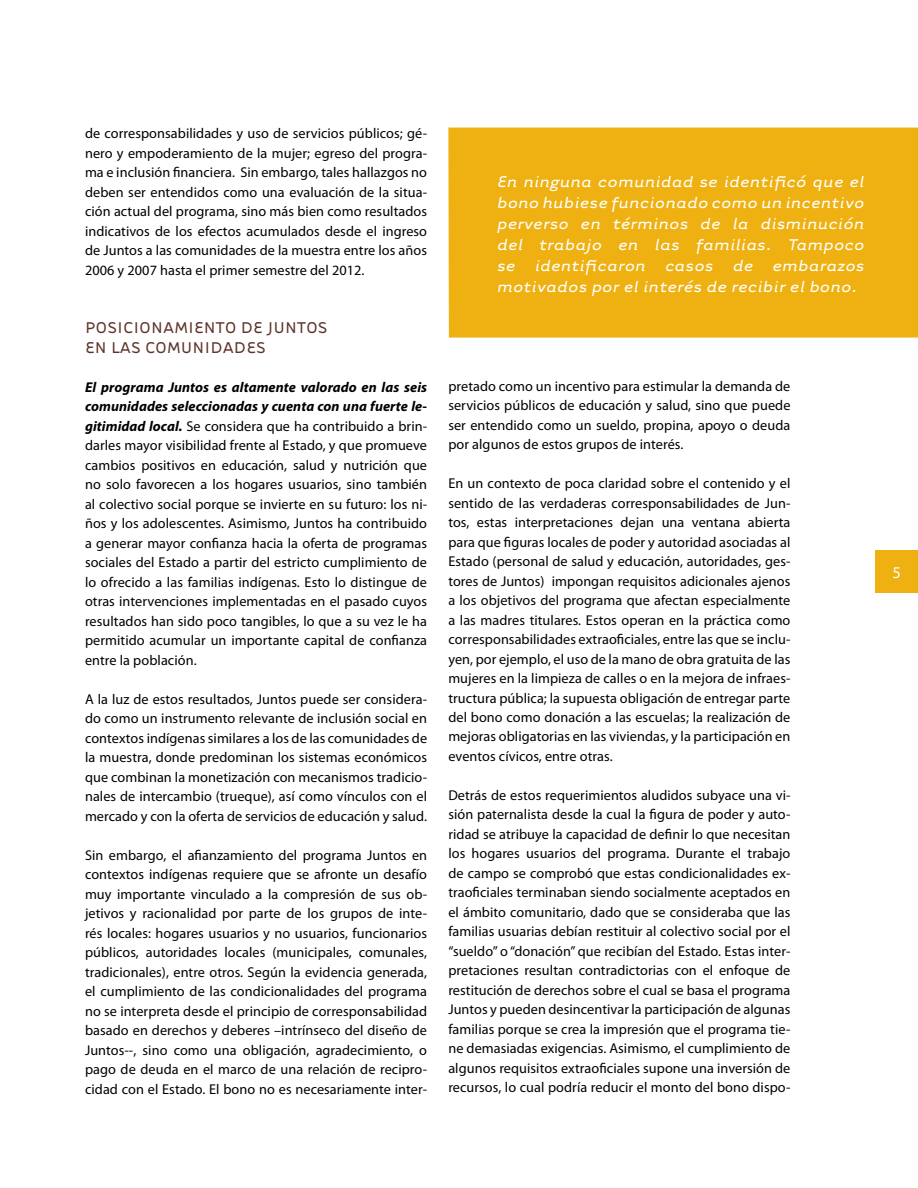
<style>
.page{position:relative;width:918px;height:1188px;background:#fff}
.page>*{position:absolute;margin:0;border:0;box-sizing:border-box;transform-origin:0 0}
.t1{font:italic 18px/21px "Tarzana Wide";letter-spacing:.005em;color:#fff;text-align:justify}
.t2{font:18px "Tarzana Wide";color:#5f362b}
.t3{font:16.5px "Myriad Pro";color:#fff}
.t4{font:14.25px/19.5px "Myriad Pro";letter-spacing:.005em;color:#000;text-align:justify}
.s1{font-weight:700;font-style:italic}
</style>
<div class="page">
<div style="left:875px;top:551px;width:43px;height:42px;background:#eeb111"></div>
<div style="left:448px;top:128px;width:470px;height:210px;background:#eeb111"></div>
<p class="t4" style="left:85px;top:123px;width:344px">de corresponsabilidades y uso de servicios públicos; gé&shy;nero y empoderamiento de la mujer; egreso del progra&shy;ma e inclusión financiera. Sin embargo, tales hallazgos no deben ser entendidos como una evaluación de la situa&shy;ción actual del programa, sino más bien como resultados indicativos de los efectos acumulados desde el ingreso de Juntos a las comunidades de la muestra entre los años 2006 y 2007 hasta el primer semestre del 2012.</p>
<p class="t2" style="left:85px;top:316px;width:22px">POSICIONAMIENTO</p>
<p class="t2" style="left:241px;top:316px;width:44px">DE JUNTOS</p>
<p class="t2" style="left:85px;top:336px;width:36px">EN LAS</p>
<p class="t2" style="left:145px;top:336px;width:12px">COMUNIDADES</p>
<p class="t4" style="left:85px;top:377px;width:344px"><span class="s1">El programa Juntos es altamente valorado en las seis comunidades seleccionadas y cuenta con una fuerte le&shy;gitimidad local.</span> Se considera que ha contribuido a brin&shy;darles mayor visibilidad frente al Estado, y que promueve cambios positivos en educación, salud y nutrición que no solo favorecen a los hogares usuarios, sino también al colectivo social porque se invierte en su futuro: los ni&shy;ños y los adolescentes. Asimismo, Juntos ha contribuido a generar mayor confianza hacia la oferta de programas sociales del Estado a partir del estricto cumplimiento de lo ofrecido a las familias indígenas. Esto lo distingue de otras intervenciones implementadas en el pasado cuyos resultados han sido poco tangibles, lo que a su vez le ha permitido acumular un importante capital de confianza entre la población.</p>
<p class="t4" style="left:85px;top:689px;width:344px">A la luz de estos resultados, Juntos puede ser considera&shy;do como un instrumento relevante de inclusión social en contextos indígenas similares a los de las comunidades de la muestra, donde predominan los sistemas económicos que combinan la monetización con mecanismos tradicio&shy;nales de intercambio (trueque), así como vínculos con el mercado y con la oferta de servicios de educación y salud.</p>
<p class="t4" style="left:85px;top:845px;width:344px">Sin embargo, el afianzamiento del programa Juntos en contextos indígenas requiere que se afronte un desafío muy importante vinculado a la compresión de sus ob&shy;jetivos y racionalidad por parte de los grupos de inte&shy;rés locales: hogares usuarios y no usuarios, funcionarios públicos, autoridades locales (municipales, comunales, tradicionales), entre otros. Según la evidencia generada, el cumplimiento de las condicionalidades del programa no se interpreta desde el principio de corresponsabilidad basado en derechos y deberes –intrínseco del diseño de Juntos--, sino como una obligación, agradecimiento, o pago de deuda en el marco de una relación de recipro&shy;cidad con el Estado. El bono no es necesariamente inter-</p>
<p class="t1" style="left:497px;top:170px;width:369px">En ninguna comunidad se identificó que el bono hubiese funcionado como un incentivo perverso en términos de la disminución del trabajo en las familias. Tampoco se identificaron casos de embarazos motivados por el interés de recibir el bono.</p>
<p class="t4" style="left:448px;top:376px;width:344px">pretado como un incentivo para estimular la demanda de servicios públicos de educación y salud, sino que puede ser entendido como un sueldo, propina, apoyo o deuda por algunos de estos grupos de interés.</p>
<p class="t4" style="left:448px;top:473px;width:344px">En un contexto de poca claridad sobre el contenido y el sentido de las verdaderas corresponsabilidades de Jun&shy;tos, estas interpretaciones dejan una ventana abierta para que figuras locales de poder y autoridad asociadas al Estado (personal de salud y educación, autoridades, ges&shy;tores de Juntos) impongan requisitos adicionales ajenos a los objetivos del programa que afectan especialmente a las madres titulares. Estos operan en la práctica como corresponsabilidades extraoficiales, entre las que se inclu&shy;yen, por ejemplo, el uso de la mano de obra gratuita de las mujeres en la limpieza de calles o en la mejora de infraes&shy;tructura pública; la supuesta obligación de entregar parte del bono como donación a las escuelas; la realización de mejoras obligatorias en las viviendas, y la participación en eventos cívicos, entre otras.</p>
<p class="t4" style="left:448px;top:785px;width:344px">Detrás de estos requerimientos aludidos subyace una vi&shy;sión paternalista desde la cual la figura de poder y auto&shy;ridad se atribuye la capacidad de definir lo que necesitan los hogares usuarios del programa. Durante el trabajo de campo se comprobó que estas condicionalidades ex&shy;traoficiales terminaban siendo socialmente aceptados en el ámbito comunitario, dado que se consideraba que las familias usuarias debían restituir al colectivo social por el “sueldo” o “donación” que recibían del Estado. Estas inter&shy;pretaciones resultan contradictorias con el enfoque de restitución de derechos sobre el cual se basa el programa Juntos y pueden desincentivar la participación de algunas familias porque se crea la impresión que el programa tie&shy;ne demasiadas exigencias. Asimismo, el cumplimiento de algunos requisitos extraoficiales supone una inversión de recursos, lo cual podría reducir el monto del bono dispo-</p>
<p class="t3" style="left:892px;top:562px;width:10px">5</p>
</div>
